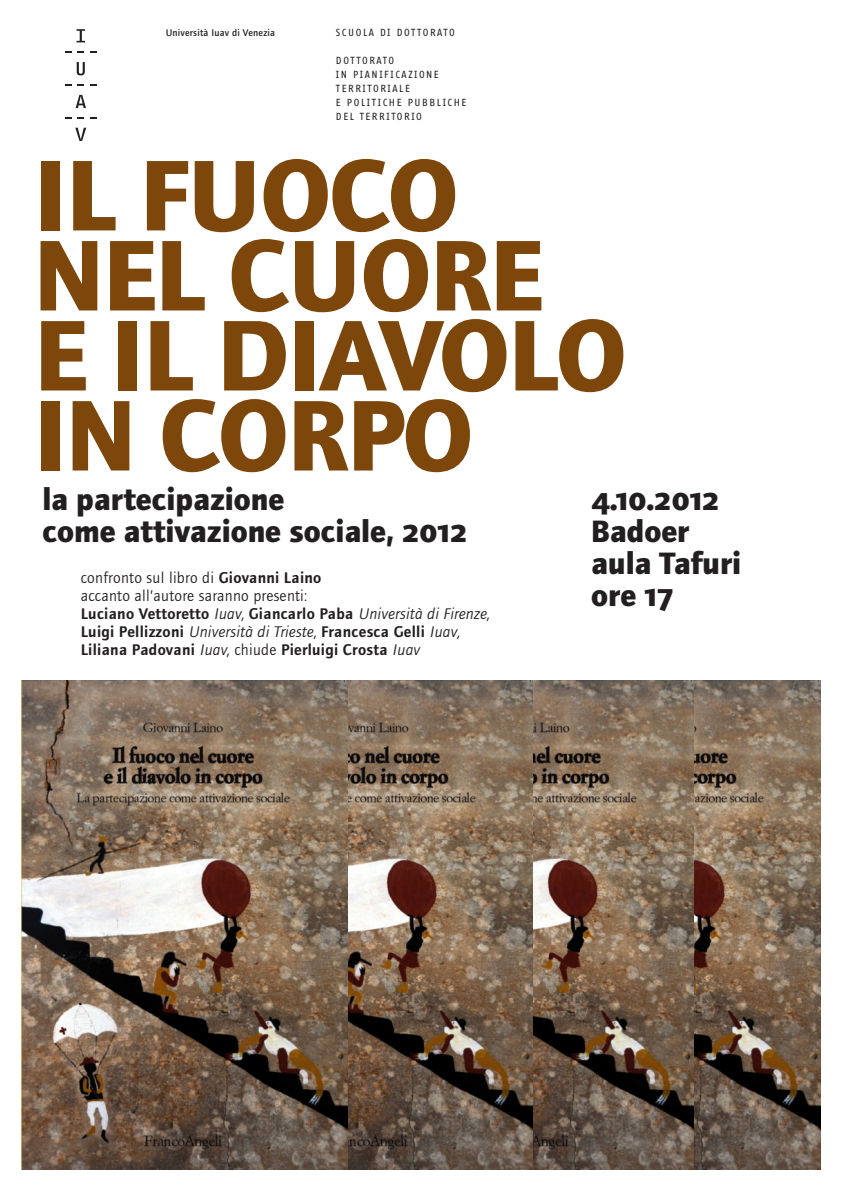
<style>
.page{position:relative;width:842px;height:1191px;background:#fff}
.page>*{position:absolute;margin:0;border:0;box-sizing:border-box;transform-origin:0 0}
.TITOLO{font:700 104px "Foundry Journal";letter-spacing:-.01em;color:#7d470b}
.SOTTOTITOLO___INFO{font:700 32px "Foundry Journal";color:#231f20}
.SOTTOTITOLO___INFO-2{font:700 32px "Foundry Journal SC";color:#231f20}
.TESTO_piccolo{font:600 16px "Foundry Journal";letter-spacing:.02em;color:#231f20}
.TESTO_piccolo-2{font:16px "Foundry Journal";letter-spacing:.02em;color:#231f20}
.INTESTAZIONE_maiusco{font:10px/14px "Fago Office Sans";letter-spacing:.15em;color:#231f20}
.INTESTAZIONE_iuav{font:500 10px "Foundry Journal";letter-spacing:.02em;color:#231f20}
.s1{font-family:"Foundry Journal SC"}
.s2{font-weight:600}
.s3{font-weight:400;font-style:italic}
.s4{font-weight:400}
</style>
<div class="page">
<svg style="left:77px;top:29px;width:8px;height:13px"></svg>
<svg style="left:65px;top:51px;width:7px;height:2px"></svg>
<svg style="left:78px;top:51px;width:6px;height:2px"></svg>
<svg style="left:90px;top:51px;width:6px;height:2px"></svg>
<svg style="left:77px;top:62px;width:8px;height:13px"></svg>
<svg style="left:65px;top:84px;width:7px;height:2px"></svg>
<svg style="left:78px;top:84px;width:6px;height:2px"></svg>
<svg style="left:90px;top:84px;width:6px;height:2px"></svg>
<svg style="left:76px;top:95px;width:10px;height:13px"></svg>
<svg style="left:65px;top:117px;width:7px;height:2px"></svg>
<svg style="left:78px;top:117px;width:6px;height:2px"></svg>
<svg style="left:90px;top:117px;width:6px;height:2px"></svg>
<svg style="left:75px;top:128px;width:11px;height:13px"></svg>
<img style="left:694px;top:680px;width:127px;height:489px">
<img style="left:533px;top:680px;width:161px;height:489px">
<img style="left:347px;top:680px;width:186px;height:489px">
<img style="left:21px;top:680px;width:326px;height:489px">
<p class="INTESTAZIONE_iuav" style="left:166px;top:27px;width:111px">Università Iuav di Venezia</p>
<p class="INTESTAZIONE_maiusco" style="left:336px;top:26px;width:120px">SCUOLA DI DOTTORATO</p>
<p class="INTESTAZIONE_maiusco" style="left:336px;top:54px;width:60px">DOTTORATO</p>
<p class="INTESTAZIONE_maiusco" style="left:336px;top:68px;width:104px">IN PIANIFICAZIONE<br>TERRITORIALE</p>
<p class="INTESTAZIONE_maiusco" style="left:336px;top:96px;width:132px">E POLITICHE PUBBLICHE<br>DEL TERRITORIO</p>
<p class="TITOLO" style="left:34px;top:134px;width:426px">IL FUOCO</p>
<p class="TITOLO" style="left:34px;top:214px;width:510px">NEL CUORE</p>
<p class="TITOLO" style="left:34px;top:294px;width:594px">E IL DIAVOLO</p>
<p class="TITOLO" style="left:34px;top:374px;width:440px">IN CORPO</p>
<p class="SOTTOTITOLO___INFO" style="left:43px;top:481px;width:243px">la partecipazione</p>
<p class="SOTTOTITOLO___INFO" style="left:43px;top:513px;width:426px">come attivazione sociale, <span class="s1">2012</span></p>
<p class="TESTO_piccolo-2" style="left:81px;top:569px;width:242px">confronto sul libro di <span class="s2">Giovanni Laino</span></p>
<p class="TESTO_piccolo-2" style="left:81px;top:587px;width:228px">accanto all’autore saranno presenti:</p>
<p class="TESTO_piccolo" style="left:81px;top:605px;width:410px">Luciano Vettoretto <span class="s3">Iuav,</span> Giancarlo Paba <span class="s3">Università di Firenze,</span></p>
<p class="TESTO_piccolo" style="left:81px;top:623px;width:380px">Luigi Pellizzoni <span class="s3">Università di Trieste,</span> Francesca Gelli <span class="s3">Iuav,</span></p>
<p class="TESTO_piccolo" style="left:81px;top:641px;width:340px">Liliana Padovani <span class="s3">Iuav,</span> <span class="s4">chiude</span> Pierluigi Crosta <span class="s3">Iuav</span></p>
<p class="SOTTOTITOLO___INFO-2" style="left:591px;top:481px;width:130px">4.10.2012</p>
<p class="SOTTOTITOLO___INFO" style="left:591px;top:513px;width:100px">Badoer</p>
<p class="SOTTOTITOLO___INFO" style="left:591px;top:545px;width:152px">aula Tafuri</p>
<p class="SOTTOTITOLO___INFO" style="left:591px;top:577px;width:85px">ore <span class="s1">17</span></p>
</div>
